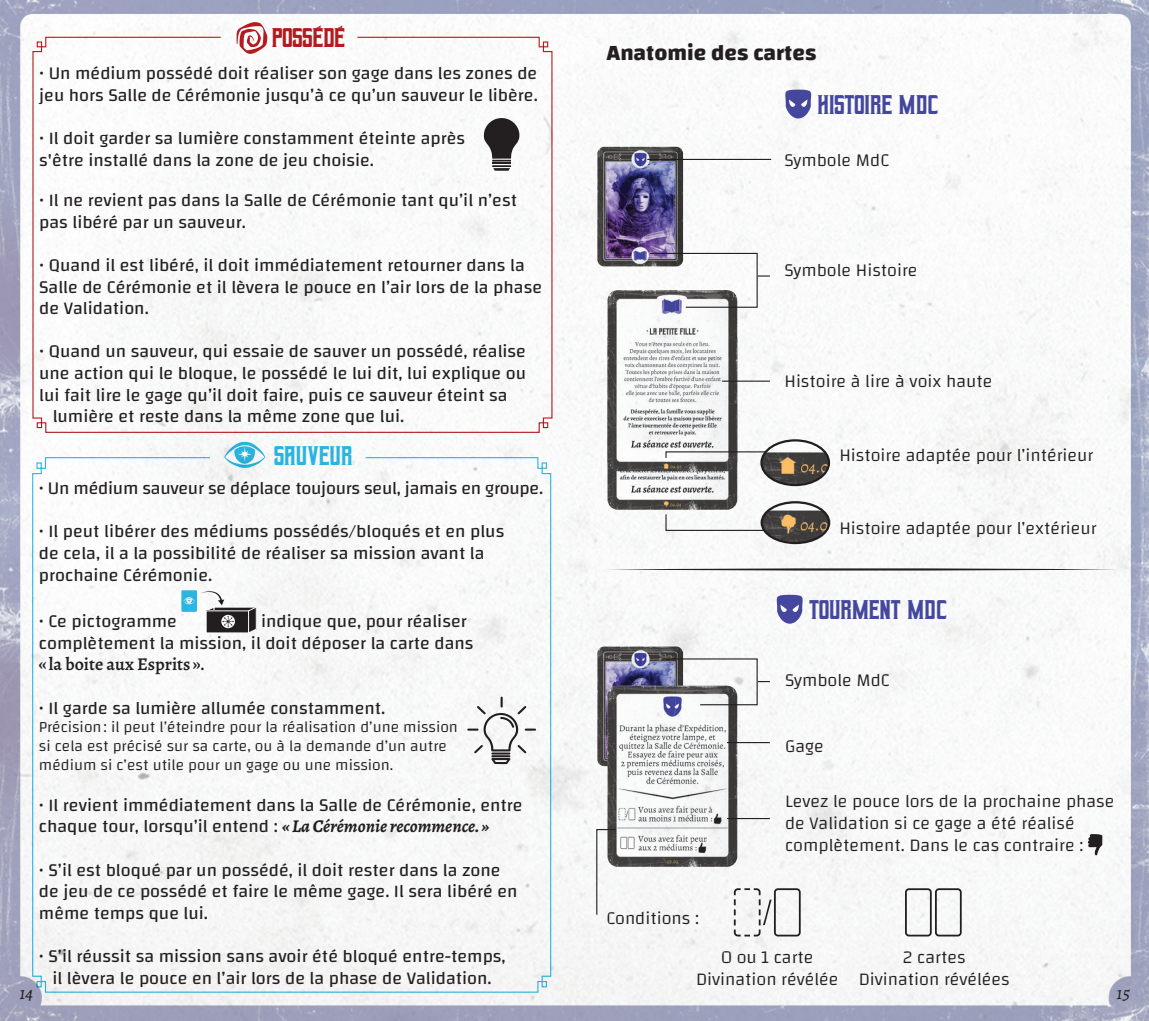
<style>
.page{position:relative;width:1149px;height:1021px;background:#fff}
.page>*{position:absolute;margin:0;border:0;box-sizing:border-box;transform-origin:0 0}
.t1{font:27px "Geizer";color:#44479d}
.t2{font:27px "Geizer";color:#2cb9e7}
.t3{font:27px "Geizer";color:#b61c20}
.t4{font:700 22.5px "Changa";color:#231f20}
.t5{font:18px/21.6px "Changa";color:#231f20}
.t6{font:300 18px/21.6px "Changa";color:#231f20;text-align:center}
.t7{font:600 18px "Alegreya";color:#231f20}
.t8{font:italic 18px "Alegreya";color:#231f20}
.t9{font:300 15.75px/18.9px "Changa";color:#231f20}
.s1{font-family:"Changa";font-weight:400}
.s2{font-family:"Alegreya";font-weight:700;font-style:italic}
</style>
<div class="page">
<img style="left:0;top:0;width:1148px;height:1020px">
<img style="left:597px;top:646px;width:86px;height:120px">
<img style="left:597px;top:147px;width:86px;height:119px">
<img style="left:607px;top:471px;width:130px;height:38px">
<img style="left:607px;top:290px;width:130px;height:181px">
<img style="left:607px;top:685px;width:130px;height:181px">
<svg style="left:785px;top:90px;width:26px;height:29px"></svg>
<hr style="left:722px;top:380px;width:47px;height:2px;background:#231f20">
<hr style="left:726px;top:742px;width:43px;height:1px;background:#231f20">
<hr style="left:726px;top:818px;width:43px;height:1px;background:#231f20">
<svg style="left:595px;top:828px;width:21px;height:87px"></svg>
<hr style="left:647px;top:159px;width:123px;height:1px;background:#231f20">
<svg style="left:664px;top:451px;width:97px;height:8px"></svg>
<svg style="left:664px;top:513px;width:97px;height:18px"></svg>
<svg style="left:776px;top:594px;width:26px;height:30px"></svg>
<svg style="left:1087px;top:834px;width:14px;height:21px"></svg>
<svg style="left:32px;top:456px;width:519px;height:537px"></svg>
<svg style="left:224px;top:442px;width:41px;height:26px"></svg>
<svg style="left:214px;top:607px;width:42px;height:22px"></svg>
<div style="left:213px;top:606px;width:43px;height:23px;border:1px solid #fff"></div>
<div style="left:206px;top:611px;width:42px;height:22px;background:#231f20"></div>
<svg style="left:247px;top:606px;width:10px;height:28px"></svg>
<div style="left:181px;top:590px;width:16px;height:22px;background:#2cb9e7"></div>
<svg style="left:183px;top:591px;width:52px;height:43px"></svg>
<svg style="left:467px;top:696px;width:69px;height:68px"></svg>
<svg style="left:661px;top:658px;width:108px;height:48px"></svg>
<svg style="left:648px;top:252px;width:121px;height:56px"></svg>
<img style="left:761px;top:502px;width:67px;height:41px">
<div style="left:760px;top:501px;width:70px;height:43px;border:2px solid #231f20;border-radius:50%"></div>
<img style="left:761px;top:440px;width:67px;height:45px">
<div style="left:760px;top:439px;width:69px;height:47px;border:2px solid #231f20;border-radius:50%"></div>
<div style="left:773px;top:888px;width:27px;height:48px;border:2px solid #231f20;border-radius:3px"></div>
<svg style="left:732px;top:887px;width:39px;height:50px"></svg>
<div style="left:904px;top:888px;width:27px;height:48px;border:2px solid #231f20;border-radius:3px"></div>
<div style="left:934px;top:888px;width:27px;height:48px;border:2px solid #231f20;border-radius:3px"></div>
<svg style="left:32px;top:36px;width:521px;height:397px"></svg>
<svg style="left:236px;top:22px;width:31px;height:32px"></svg>
<svg style="left:483px;top:116px;width:36px;height:55px"></svg>
<svg style="left:337px;top:25px;width:5px;height:3px"></svg>
<svg style="left:315px;top:25px;width:5px;height:3px"></svg>
<svg style="left:606px;top:568px;width:510px;height:3px"></svg>
<h1 class="t3" style="left:272px;top:27px;width:74px">POSSÉDÉ</h1>
<p class="t5" style="left:39px;top:62px;width:500px">• Un médium possédé doit réaliser son gage dans les zones de jeu hors Salle de Cérémonie jusqu’à ce qu’un sauveur le libère.</p>
<p class="t5" style="left:39px;top:127px;width:427px">• Il doit garder sa lumière constamment éteinte après s'être installé dans la zone de jeu choisie.</p>
<p class="t5" style="left:39px;top:189px;width:479px">• Il ne revient pas dans la Salle de Cérémonie tant qu’il n’est pas libéré par un sauveur.</p>
<p class="t5" style="left:39px;top:254px;width:504px">• Quand il est libéré, il doit immédiatement retourner dans la<br>Salle de Cérémonie et il lèvera le pouce en l’air lors de la phase de Validation.</p>
<p class="t5" style="left:39px;top:340px;width:488px">• Quand un sauveur, qui essaie de sauver un possédé, réalise</p>
<p class="t5" style="left:39px;top:362px;width:488px">une action qui le bloque, le possédé le lui dit, lui explique ou</p>
<p class="t5" style="left:39px;top:383px;width:470px">lui fait lire le gage qu’il doit faire, puis ce sauveur éteint sa</p>
<p class="t5" style="left:53px;top:405px;width:353px">lumière et reste dans la même zone que lui.</p>
<p class="t4" style="left:606px;top:39px;width:212px">Anatomie des cartes</p>
<h1 class="t1" style="left:817px;top:93px;width:122px">HISTOIRE MDC</h1>
<p class="t6" style="left:784px;top:149px;width:106px">Symbole MdC</p>
<p class="t6" style="left:784px;top:259px;width:134px">Symbole Histoire</p>
<p class="t6" style="left:784px;top:370px;width:209px">Histoire à lire à voix haute</p>
<h1 class="t2" style="left:274px;top:444px;width:80px">SAUVEUR</h1>
<p class="t5" style="left:39px;top:477px;width:505px">• Un médium sauveur se déplace toujours seul, jamais en groupe.</p>
<p class="t5" style="left:39px;top:520px;width:467px">• Il peut libérer des médiums possédés/bloqués et en plus de cela, il a la possibilité de réaliser sa mission avant la prochaine Cérémonie.</p>
<p class="t5" style="left:39px;top:610px;width:139px">• Ce pictogramme</p>
<p class="t6" style="left:839px;top:444px;width:255px">Histoire adaptée pour l’intérieur</p>
<p class="t6" style="left:839px;top:516px;width:259px">Histoire adaptée pour l’extérieur</p>
<h1 class="t1" style="left:808px;top:598px;width:139px">TOURMENT MDC</h1>
<p class="t5" style="left:39px;top:610px;width:436px;text-indent:222px">indique que, pour réaliser complètement la mission, il doit déposer la carte dans</p>
<p class="t7" style="left:39px;top:652px;width:167px"><span class="s1">«</span> la boite aux Esprits <span class="s1">».</span></p>
<p class="t5" style="left:39px;top:696px;width:348px">• Il garde sa lumière allumée constamment.</p>
<p class="t9" style="left:39px;top:717px;width:420px">Précision: il peut l’éteindre pour la réalisation d’une mission si cela est précisé sur sa carte, ou à la demande d’un autre médium si c’est utile pour un gage ou une mission.</p>
<p class="t5" style="left:39px;top:793px;width:485px">• Il revient immédiatement dans la Salle de Cérémonie, entre chaque tour, lorsqu’il entend : <span class="s2">« La Cérémonie recommence. »</span></p>
<p class="t5" style="left:39px;top:858px;width:480px">• S’il est bloqué par un possédé, il doit rester dans la zone de jeu de ce possédé et faire le même gage. Il sera libéré en même temps que lui.</p>
<p class="t5" style="left:39px;top:945px;width:468px;text-align:center">• S’il réussit sa mission sans avoir été bloqué entre-temps, il lèvera le pouce en l’air lors de la phase de Validation.</p>
<p class="t6" style="left:695px;top:946px;width:144px">0 ou 1 carte<br>Divination révélée</p>
<p class="t6" style="left:858px;top:946px;width:152px">2 cartes<br>Divination révélées</p>
<p class="t6" style="left:784px;top:668px;width:106px">Symbole MdC</p>
<p class="t6" style="left:784px;top:735px;width:40px">Gage</p>
<p class="t6" style="left:784px;top:790px;width:331px;text-align:left">Levez le pouce lors de la prochaine phase de Validation si ce gage a été réalisé complètement. Dans le cas contraire :</p>
<p class="t6" style="left:606px;top:906px;width:94px">Conditions :</p>
<p class="t8" style="left:19px;top:981px;width:15px">14</p>
<p class="t8" style="left:1116px;top:981px;width:15px">15</p>
</div>
